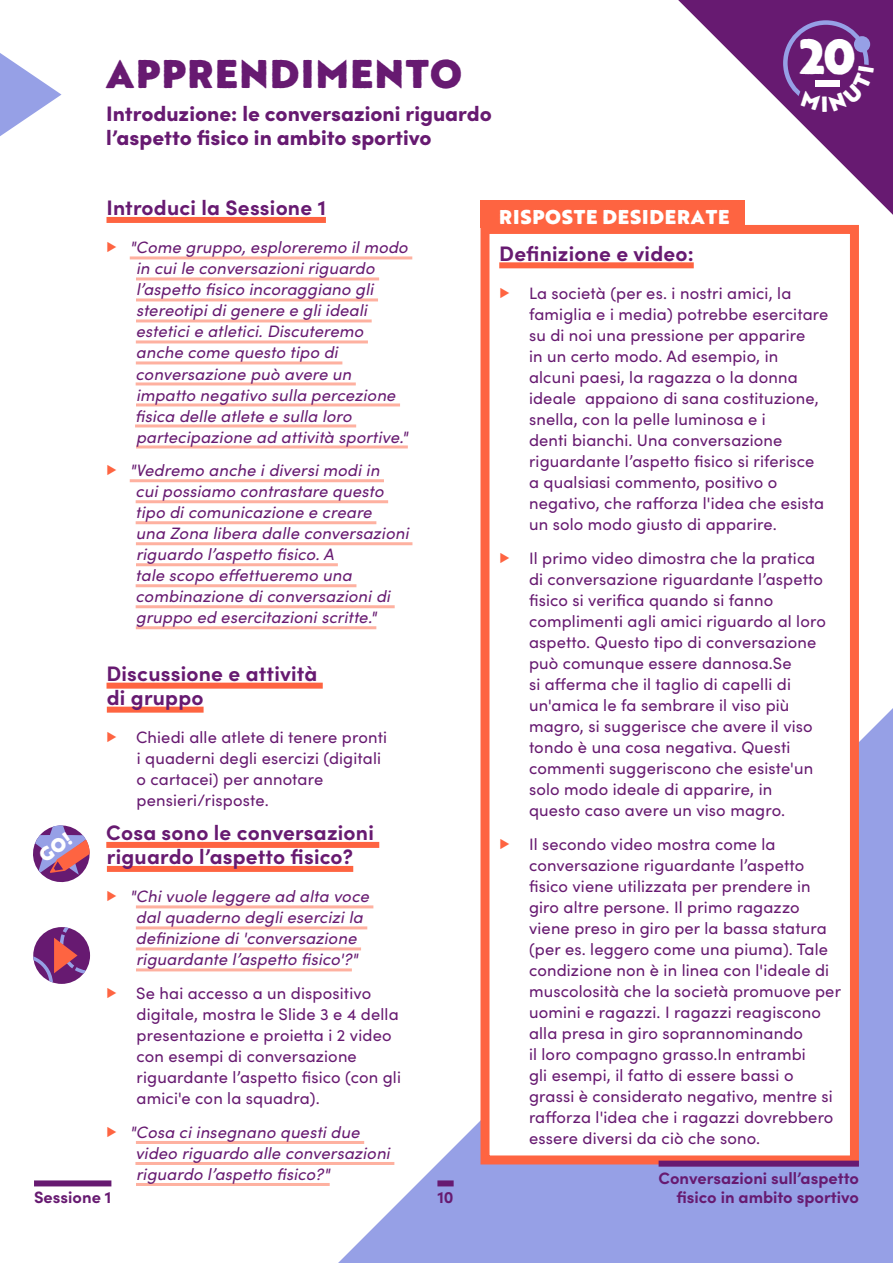
<style>
.page{position:relative;width:893px;height:1263px;background:#fff}
.page>*{position:absolute;margin:0;border:0;box-sizing:border-box;transform-origin:0 0}
.t1{font:900 47.85px "Brother 1816 Printed";color:#fff}
.t2{font:900 39px "Brother 1816 Printed";letter-spacing:.04em;color:#671a71}
.t3{font:700 21px/24px "Sofia Pro";letter-spacing:.01em;color:#671a71}
.t4{font:900 21px/24px "Sofia Pro";color:#671a71}
.t5{font:900 19.5px "Brother 1816 Printed";letter-spacing:.04em;color:#fff}
.t6{font:16.5px/21px "Sofia Pro";letter-spacing:.01em;color:#671a71}
.t7{font:italic 16.5px/21px "Sofia Pro";letter-spacing:.01em;color:#671a71}
.t8{font:700 16.5px "Sofia Pro";color:#671a71}
.s1{font-style:normal;color:#fe6441}
.s2{color:#fe6441}
</style>
<div class="page">
<svg style="left:678px;top:0;width:215px;height:215px"></svg>
<svg style="left:0;top:53px;width:62px;height:83px"></svg>
<svg style="left:338px;top:708px;width:555px;height:555px"></svg>
<div style="left:107px;top:683px;width:216px;height:6px;background:#fe6441"></div>
<div style="left:107px;top:707px;width:97px;height:6px;background:#fe6441"></div>
<div style="left:106px;top:842px;width:273px;height:6px;background:#fe6441"></div>
<div style="left:107px;top:866px;width:246px;height:6px;background:#fe6441"></div>
<hr style="left:136px;top:905px;width:237px;height:3px;background:#feb1a0">
<hr style="left:136px;top:926px;width:231px;height:3px;background:#feb1a0">
<hr style="left:136px;top:947px;width:225px;height:3px;background:#feb1a0">
<hr style="left:136px;top:968px;width:216px;height:3px;background:#feb1a0">
<hr style="left:136px;top:1141px;width:228px;height:3px;background:#feb1a0">
<hr style="left:135px;top:1162px;width:259px;height:3px;background:#feb1a0">
<hr style="left:136px;top:1183px;width:194px;height:3px;background:#feb1a0">
<div style="left:480px;top:200px;width:264px;height:28px;background:#fe6441"></div>
<div style="left:480px;top:225px;width:379px;height:939px;background:#fff;border:9px solid #fe6441"></div>
<div style="left:499px;top:262px;width:195px;height:6px;background:#fe6441"></div>
<div style="left:107px;top:217px;width:219px;height:6px;background:#fe6441"></div>
<hr style="left:130px;top:256px;width:282px;height:3px;background:#feb1a0">
<hr style="left:136px;top:277px;width:243px;height:3px;background:#feb1a0">
<hr style="left:136px;top:298px;width:242px;height:3px;background:#feb1a0">
<hr style="left:136px;top:319px;width:236px;height:3px;background:#feb1a0">
<hr style="left:136px;top:340px;width:232px;height:3px;background:#feb1a0">
<hr style="left:136px;top:361px;width:206px;height:3px;background:#feb1a0">
<hr style="left:136px;top:382px;width:220px;height:3px;background:#feb1a0">
<hr style="left:136px;top:403px;width:264px;height:3px;background:#feb1a0">
<hr style="left:135px;top:424px;width:221px;height:3px;background:#feb1a0">
<hr style="left:136px;top:445px;width:272px;height:3px;background:#feb1a0">
<hr style="left:130px;top:479px;width:254px;height:3px;background:#feb1a0">
<hr style="left:136px;top:500px;width:252px;height:3px;background:#feb1a0">
<hr style="left:136px;top:521px;width:240px;height:3px;background:#feb1a0">
<hr style="left:136px;top:542px;width:276px;height:3px;background:#feb1a0">
<hr style="left:136px;top:563px;width:202px;height:3px;background:#feb1a0">
<hr style="left:136px;top:584px;width:220px;height:3px;background:#feb1a0">
<hr style="left:136px;top:605px;width:259px;height:3px;background:#feb1a0">
<hr style="left:136px;top:626px;width:240px;height:3px;background:#feb1a0">
<div style="left:33px;top:927px;width:57px;height:57px;background:#671a71;border-radius:50%"></div>
<svg style="left:33px;top:927px;width:52px;height:55px"></svg>
<div style="left:34px;top:1180px;width:77px;height:6px;background:#671a71"></div>
<div style="left:659px;top:1160px;width:200px;height:6px;background:#671a71"></div>
<div style="left:437px;top:1180px;width:17px;height:6px;background:#671a71"></div>
<svg style="left:33px;top:825px;width:57px;height:58px"></svg>
<svg style="left:781px;top:18px;width:93px;height:94px"></svg>
<h2 class="t2" style="left:106px;top:43px;width:357px">APPRENDIMENTO</h2>
<p class="t4" style="left:106px;top:100px;width:387px">Introduzione: le conversazioni riguardo l’aspetto fisico in ambito sportivo</p>
<h1 class="t1" style="left:799px;top:20px;width:58px">20</h1>
<p class="t3" style="left:107px;top:194px;width:221px">Introduci la Sessione 1</p>
<p class="t7" style="left:135px;top:236px;width:274px;text-indent:-29px"><span class="s1">▶</span> "Come gruppo, esploreremo il modo in cui le conversazioni riguardo l’aspetto fisico incoraggiano gli stereotipi di genere e gli ideali estetici e atletici. Discuteremo anche come questo tipo di conversazione può avere un impatto negativo sulla percezione fisica delle atlete e sulla loro partecipazione ad attività sportive."</p>
<p class="t7" style="left:136px;top:459px;width:274px;text-indent:-29px"><span class="s1">▶</span> "Vedremo anche i diversi modi in<br>cui possiamo contrastare questo tipo di comunicazione e creare<br>una Zona libera dalle conversazioni riguardo l’aspetto fisico. A<br>tale scopo effettueremo una combinazione di conversazioni di gruppo ed esercitazioni scritte."</p>
<p class="t3" style="left:107px;top:660px;width:212px">Discussione e attività di gruppo</p>
<p class="t6" style="left:137px;top:726px;width:252px;text-indent:-30px"><span class="s2">▶</span> Chiedi alle atlete di tenere pronti i quaderni degli esercizi (digitali o cartacei) per annotare pensieri/risposte.</p>
<p class="t3" style="left:106px;top:819px;width:269px">Cosa sono le conversazioni riguardo l’aspetto fisico?</p>
<p class="t7" style="left:136px;top:885px;width:235px;text-indent:-30px"><span class="s1">▶</span> "Chi vuole leggere ad alta voce dal quaderno degli esercizi la definizione di 'conversazione riguardante l’aspetto fisico'?"</p>
<p class="t6" style="left:137px;top:982px;width:266px;text-indent:-30px"><span class="s2">▶</span> Se hai accesso a un dispositivo digitale, mostra le Slide 3 e 4 della presentazione e proietta i 2 video con esempi di conversazione riguardante l’aspetto fisico (con gli amici'e con la squadra).</p>
<p class="t7" style="left:135px;top:1121px;width:256px;text-indent:-29px"><span class="s1">▶</span> "Cosa ci insegnano questi due video riguardo alle conversazioni riguardo l’aspetto fisico?"</p>
<p class="t5" style="left:499px;top:202px;width:232px">RISPOSTE DESIDERATE</p>
<p class="t3" style="left:499px;top:240px;width:196px">Definizione e video:</p>
<p class="t6" style="left:529px;top:282px;width:301px;text-indent:-30px"><span class="s2">▶</span> La società (per es. i nostri amici, la famiglia e i media) potrebbe esercitare su di noi una pressione per apparire<br>in un certo modo. Ad esempio, in alcuni paesi, la ragazza o la donna ideale appaiono di sana costituzione, snella, con la pelle luminosa e i<br>denti bianchi. Una conversazione riguardante l’aspetto fisico si riferisce a qualsiasi commento, positivo o negativo, che rafforza l'idea che esista un solo modo giusto di apparire.</p>
<p class="t6" style="left:529px;top:546px;width:298px;text-indent:-30px"><span class="s2">▶</span> Il primo video dimostra che la pratica di conversazione riguardante l’aspetto fisico si verifica quando si fanno complimenti agli amici riguardo al loro aspetto. Questo tipo di conversazione può comunque essere dannosa.Se<br>si afferma che il taglio di capelli di un'amica le fa sembrare il viso più magro, si suggerisce che avere il viso tondo è una cosa negativa. Questi commenti suggeriscono che esiste'un solo modo ideale di apparire, in questo caso avere un viso magro.</p>
<p class="t6" style="left:529px;top:832px;width:314px;text-indent:-30px"><span class="s2">▶</span> Il secondo video mostra come la conversazione riguardante l’aspetto fisico viene utilizzata per prendere in giro altre persone. Il primo ragazzo viene preso in giro per la bassa statura (per es. leggero come una piuma). Tale condizione non è in linea con l'ideale di muscolosità che la società promuove per uomini e ragazzi. I ragazzi reagiscono alla presa in giro soprannominando<br>il loro compagno grasso.In entrambi<br>gli esempi, il fatto di essere bassi o grassi è considerato negativo, mentre si rafforza l'idea che i ragazzi dovrebbero essere diversi da ciò che sono.</p>
<p class="t8" style="left:659px;top:1165px;width:202px">Conversazioni sull’aspetto</p>
<p class="t8" style="left:34px;top:1185px;width:79px">Sessione 1</p>
<p class="t8" style="left:437px;top:1185px;width:18px">10</p>
<p class="t8" style="left:676px;top:1185px;width:184px">fisico in ambito sportivo</p>
</div>
